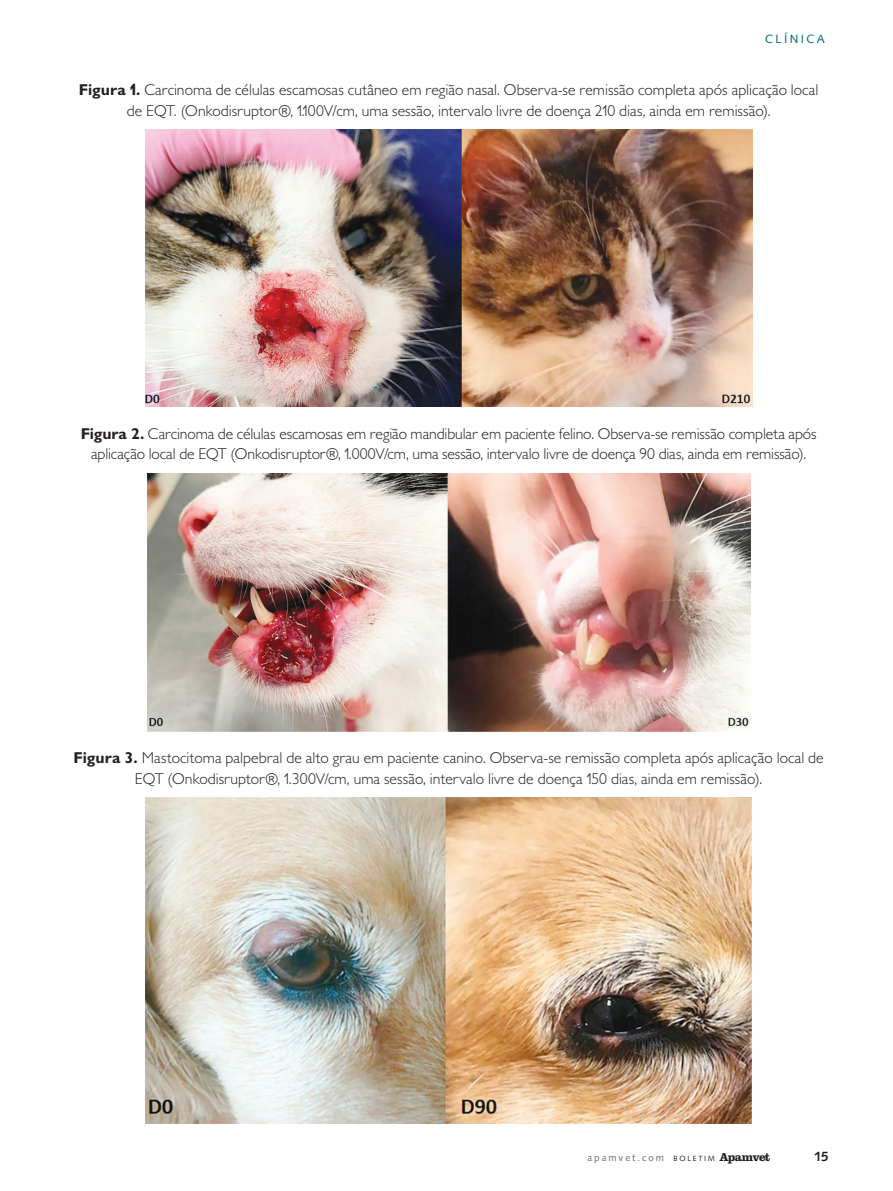
<style>
.page{position:relative;width:893px;height:1191px;background:#fff}
.page>*{position:absolute;margin:0;border:0;box-sizing:border-box;transform-origin:0 0}
.t1{font:300 15.75px/20.7px "Gill Sans MT Pro";color:#231f20;text-align:center}
.t2{font:700 13.5px "Syntax LT Std";color:#231f20}
.t3{font:12px "Syntax LT Std";letter-spacing:.2em;color:#006b6d}
.t4{font:9.75px "Syntax LT Std";letter-spacing:.2em;color:#6c6d70}
.s1{font-weight:700}
.s2{font-weight:700;font-size:23.85px}
.s3{font-size:23.85px}
.s4{font-size:7.5px;color:#231f20}
.s5{font-family:"Clarendon LT Std";font-weight:700;font-size:12px;color:#231f20}
</style>
<div class="page">
<img style="left:145px;top:130px;width:607px;height:277px">
<img style="left:147px;top:473px;width:603px;height:258px">
<img style="left:146px;top:798px;width:605px;height:325px">
<p class="t3" style="left:765px;top:31px;width:61px">CLÍNICA</p>
<p class="t1" style="left:79px;top:79px;width:741px"><span class="s1">Figura</span> <span class="s2">1</span><span class="s1">.</span> Carcinoma de células escamosas cutâneo em região nasal. Observa-se remissão completa após aplicação local de EQT. (Onkodisruptor®, <span class="s3">1</span>.<span class="s3">1</span>00V/cm, uma sessão, intervalo livre de doença 2<span class="s3">1</span>0 dias, ainda em remissão).</p>
<p class="t1" style="left:81px;top:423px;width:737px"><span class="s1">Figura 2.</span> Carcinoma de células escamosas em região mandibular em paciente felino. Observa-se remissão completa após aplicação local de EQT (Onkodisruptor®, <span class="s3">1</span>.000V/cm, uma sessão, intervalo livre de doença 90 dias, ainda em remissão).</p>
<p class="t1" style="left:73px;top:747px;width:752px"><span class="s1">Figura 3.</span> Mastocitoma palpebral de alto grau em paciente canino. Observa-se remissão completa após aplicação local de<br>EQT (Onkodisruptor®, <span class="s3">1</span>.300V/cm, uma sessão, intervalo livre de doença <span class="s3">1</span>50 dias, ainda em remissão).</p>
<p class="t4" style="left:587px;top:1151px;width:184px">apamvet.com <span class="s4">BOLETIM</span> <span class="s5">Apamvet</span></p>
<p class="t2" style="left:814px;top:1148px;width:16px">15</p>
</div>
